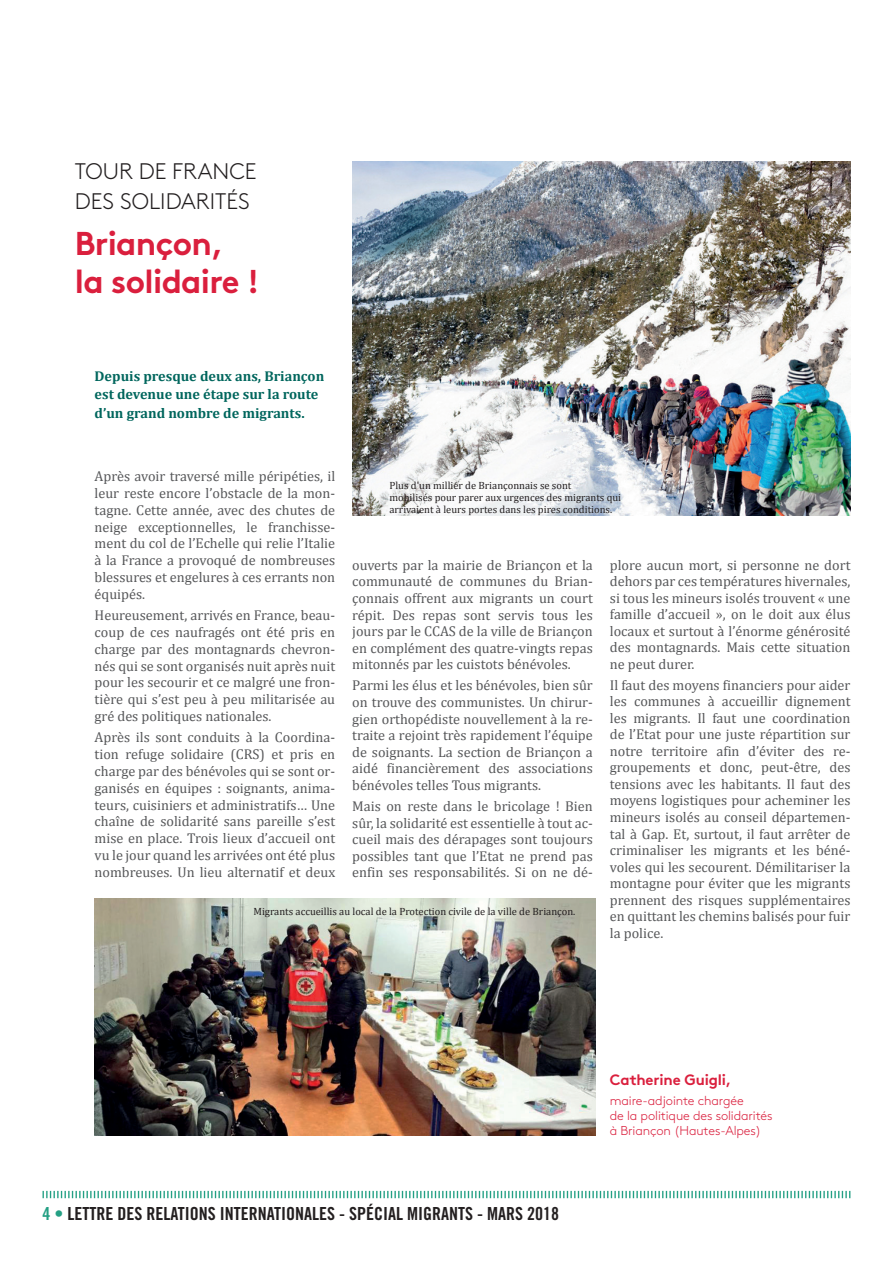
<style>
.page{position:relative;width:893px;height:1263px;background:#fff}
.page>*{position:absolute;margin:0;border:0;box-sizing:border-box;transform-origin:0 0}
.t1{font:700 33px/37.5px "Brown Pro";letter-spacing:-.02em;color:#da1f3d}
.t2{font:300 22.5px/30px "Brown Pro";color:#231f20}
.t3{font:18px "Trade Gothic Bold Cond Twenty";color:#231f20}
.t4{font:700 15px "Brown Pro";letter-spacing:-.01em;color:#da1f3d}
.t5{font:14.25px/16.8px "Cambria";color:#57585a;text-align:justify}
.t6{font:700 14.25px/18.3px "Cambria";color:#00665d}
.t7{font:300 12.9px/15.3px "Brown Pro";letter-spacing:-.01em;color:#da1f3d}
.t8{font:10.5px/12px "Cambria";color:#231f20}
.s1{color:#24a084}
</style>
<div class="page">
<svg style="left:42px;top:1190px;width:809px;height:9px"></svg>
<img style="left:352px;top:162px;width:498px;height:354px">
<img style="left:95px;top:898px;width:500px;height:237px">
<h2 class="t2" style="left:75px;top:155px;width:183px">TOUR DE FRANCE<br>DES SOLIDARITÉS</h2>
<h1 class="t1" style="left:75px;top:221px;width:186px">Briançon, la solidaire !</h1>
<p class="t6" style="left:95px;top:367px;width:231px">Depuis presque deux ans, Briançon est devenue une étape sur la route d’un grand nombre de migrants.</p>
<p class="t5" style="left:95px;top:468px;width:242px">Après avoir traversé mille péripéties, il leur reste encore l’obstacle de la mon&shy;tagne. Cette année, avec des chutes de neige exceptionnelles, le franchisse&shy;ment du col de l’Echelle qui relie l’Italie à la France a provoqué de nombreuses blessures et engelures à ces errants non équipés.</p>
<p class="t5" style="left:95px;top:607px;width:242px">Heureusement, arrivés en France, beau&shy;coup de ces naufragés ont été pris en charge par des montagnards chevron&shy;nés qui se sont organisés nuit après nuit pour les secourir et ce malgré une fron&shy;tière qui s’est peu à peu militarisée au gré des politiques nationales.</p>
<p class="t5" style="left:95px;top:729px;width:242px">Après ils sont conduits à la Coordina&shy;tion refuge solidaire (CRS) et pris en charge par des bénévoles qui se sont or&shy;ganisés en équipes : soignants, anima&shy;teurs, cuisiniers et administratifs… Une chaîne de solidarité sans pareille s’est mise en place. Trois lieux d’accueil ont vu le jour quand les arrivées ont été plus nombreuses. Un lieu alternatif et deux</p>
<p class="t8" style="left:389px;top:479px;width:233px">Plus d'un millier de Briançonnais se sont<br>mobilisés pour parer aux urgences des migrants qui arrivaient à leurs portes dans les pires conditions.</p>
<p class="t5" style="left:352px;top:556px;width:242px">ouverts par la mairie de Briançon et la communauté de communes du Brian&shy;çonnais offrent aux migrants un court répit. Des repas sont servis tous les jours par le CCAS de la ville de Briançon en complément des quatre-vingts repas mitonnés par les cuistots bénévoles.</p>
<p class="t5" style="left:352px;top:677px;width:242px">Parmi les élus et les bénévoles, bien sûr on trouve des communistes. Un chirur&shy;gien orthopédiste nouvellement à la re&shy;traite a rejoint très rapidement l’équipe de soignants. La section de Briançon a aidé financièrement des associations bénévoles telles Tous migrants.</p>
<p class="t5" style="left:352px;top:798px;width:242px">Mais on reste dans le bricolage ! Bien sûr, la solidarité est essentielle à tout ac&shy;cueil mais des dérapages sont toujours possibles tant que l’Etat ne prend pas enfin ses responsabilités. Si on ne dé-</p>
<p class="t5" style="left:610px;top:557px;width:242px">plore aucun mort, si personne ne dort dehors par ces températures hivernales, si tous les mineurs isolés trouvent « une famille d’accueil », on le doit aux élus locaux et surtout à l’énorme générosité des montagnards. Mais cette situation ne peut durer.</p>
<p class="t5" style="left:610px;top:677px;width:242px">Il faut des moyens financiers pour aider les communes à accueillir dignement les migrants. Il faut une coordination de l’Etat pour une juste répartition sur notre territoire afin d’éviter des re&shy;groupements et donc, peut-être, des tensions avec les habitants. Il faut des moyens logistiques pour acheminer les mineurs isolés au conseil départemen&shy;tal à Gap. Et, surtout, il faut arrêter de criminaliser les migrants et les béné&shy;voles qui les secourent. Démilitariser la montagne pour éviter que les migrants prennent des risques supplémentaires en quittant les chemins balisés pour fuir la police.</p>
<p class="t8" style="left:253px;top:905px;width:323px">Migrants accueillis au local de la Protection civile de la ville de Briançon.</p>
<p class="t3" style="left:43px;top:1203px;width:518px"><span class="s1">4 •</span> LETTRE DES RELATIONS INTERNATIONALES - SPÉCIAL MIGRANTS - MARS 2018</p>
<p class="t4" style="left:610px;top:1068px;width:123px">Catherine Guigli,</p>
<p class="t7" style="left:610px;top:1092px;width:164px">maire-adjointe chargée<br>de la politique des solidarités à Briançon (Hautes-Alpes)</p>
</div>
